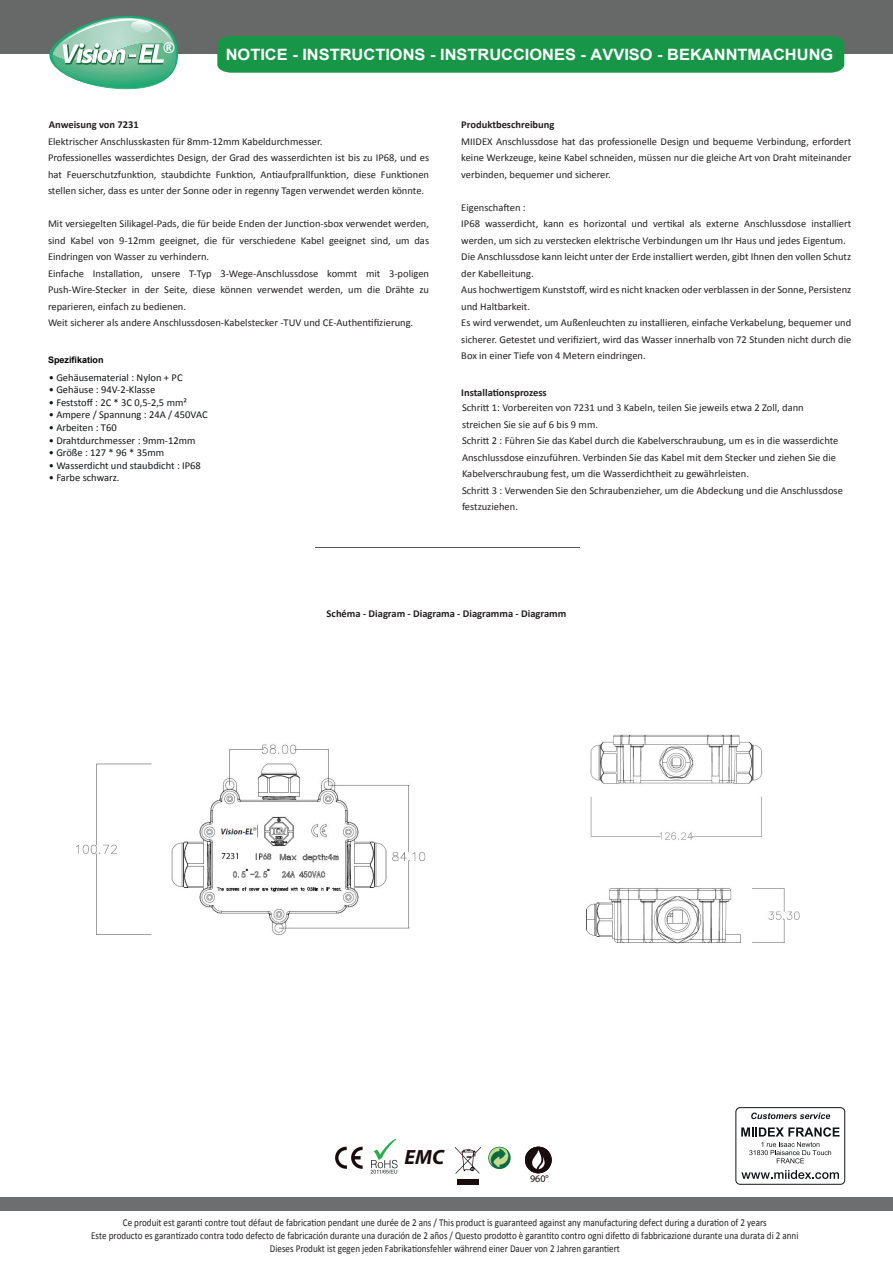
<style>
.page{position:relative;width:893px;height:1263px;background:#fff}
.page>*{position:absolute;margin:0;border:0;box-sizing:border-box;transform-origin:0 0}
.t1{font:italic 700 20.7px "Myriad Pro";color:#190c0d}
.t2{font:700 15.6px "Arial";color:#fff;scale:1.05 1}
.t3{font:900 14.85px "Arial";color:#fff}
.t4{font:10.5px/16.5px "Calibri";color:#231f20}
.t5{font:10.5px/12.6px "Calibri";color:#231f20;text-align:center;scale:.86 1}
.t6{font:10.5px "Calibri";color:#111416}
.t7{font:700 10.5px "Calibri";color:#231f20}
.t8{font:10.05px "Myriad Pro";color:#190c0d}
.t9{font:700 9px "Arial";color:#000001}
</style>
<div class="page">
<hr style="left:315px;top:547px;width:264px;height:1px;background:#57585a">
<img style="left:76px;top:744px;width:350px;height:191px">
<img style="left:590px;top:734px;width:172px;height:106px">
<img style="left:586px;top:888px;width:214px;height:56px">
<div style="left:0;top:0;width:893px;height:53px;background:#666968"></div>
<div style="left:217px;top:36px;width:627px;height:37px;background:#179647"></div>
<svg style="left:49px;top:15px;width:129px;height:75px"></svg>
<div style="left:0;top:1198px;width:893px;height:13px;background:#6d6e6f"></div>
<svg style="left:335px;top:1147px;width:28px;height:22px"></svg>
<svg style="left:488px;top:1147px;width:23px;height:22px"></svg>
<svg style="left:455px;top:1147px;width:26px;height:27px"></svg>
<div style="left:457px;top:1179px;width:22px;height:5px;background:#190c0d"></div>
<div style="left:525px;top:1147px;width:27px;height:26px;background:#190c0d;border-radius:50%"></div>
<svg style="left:532px;top:1150px;width:13px;height:19px"></svg>
<svg style="left:371px;top:1139px;width:27px;height:34px"></svg>
<svg style="left:741px;top:1170px;width:98px;height:9px"></svg>
<svg style="left:751px;top:1112px;width:79px;height:7px"></svg>
<svg style="left:741px;top:1127px;width:99px;height:36px"></svg>
<div style="left:736px;top:1107px;width:109px;height:77px;border:1px solid #111416;border-radius:4px"></div>
<h3 class="t3" style="left:163px;top:37px;width:13px">®</h3>
<h2 class="t2" style="left:226px;top:44px;width:580px">NOTICE - INSTRUCTIONS - INSTRUCCIONES - AVVISO - BEKANNTMACHUNG</h2>
<p class="t7" style="left:49px;top:118px;width:92px">Anweisung von 7231</p>
<p class="t7" style="left:461px;top:118px;width:95px">Produktbeschreibung</p>
<p class="t4" style="left:48px;top:133px;width:383px">Elektrischer Anschlusskasten für 8mm-12mm Kabeldurchmesser.<br>Professionelles wasserdichtes Design, der Grad des wasserdichten ist bis zu IP68, und es hat Feuerschutzfunktion, staubdichte Funktion, Antiaufprallfunktion, diese Funktionen stellen sicher, dass es unter der Sonne oder in regenny Tagen verwendet werden könnte.</p>
<p class="t4" style="left:48px;top:216px;width:383px">Mit versiegelten Silikagel-Pads, die für beide Enden der Junction-sbox verwendet werden, sind Kabel von 9-12mm geeignet, die für verschiedene Kabel geeignet sind, um das Eindringen von Wasser zu verhindern.<br>Einfache Installation, unsere T-Typ 3-Wege-Anschlussdose kommt mit 3-poligen Push-Wire-Stecker in der Seite, diese können verwendet werden, um die Drähte zu reparieren, einfach zu bedienen.<br>Weit sicherer als andere Anschlussdosen-Kabelstecker -TUV und CE-Authentifizierung.</p>
<p class="t9" style="left:48px;top:354px;width:57px">Spezifikation</p>
<p class="t6" style="left:49px;top:370px;width:135px">• Gehäusematerial : Nylon + PC</p>
<p class="t6" style="left:49px;top:383px;width:108px">• Gehäuse : 94V-2-Klasse</p>
<p class="t6" style="left:49px;top:396px;width:140px">• Feststoff : 2C * 3C 0,5-2,5 mm²</p>
<p class="t6" style="left:49px;top:408px;width:160px">• Ampere / Spannung : 24A / 450VAC</p>
<p class="t6" style="left:49px;top:421px;width:69px">• Arbeiten : T60</p>
<p class="t6" style="left:49px;top:433px;width:148px">• Drahtdurchmesser : 9mm-12mm</p>
<p class="t6" style="left:49px;top:446px;width:117px">• Größe : 127 * 96 * 35mm</p>
<p class="t6" style="left:49px;top:459px;width:154px">• Wasserdicht und staubdicht : IP68</p>
<p class="t6" style="left:49px;top:471px;width:72px">• Farbe schwarz.</p>
<p class="t4" style="left:461px;top:133px;width:392px;text-align:justify">MIIDEX Anschlussdose hat das professionelle Design und bequeme Verbindung, erfordert keine Werkzeuge, keine Kabel schneiden, müssen nur die gleiche Art von Draht miteinander verbinden, bequemer und sicherer.</p>
<p class="t4" style="left:461px;top:199px;width:391px">Eigenschaften :<br>IP68 wasserdicht, kann es horizontal und vertikal als externe Anschlussdose installiert werden, um sich zu verstecken elektrische Verbindungen um Ihr Haus und jedes Eigentum.<br>Die Anschlussdose kann leicht unter der Erde installiert werden, gibt Ihnen den vollen Schutz der Kabelleitung.<br>Aus hochwertigem Kunststoff, wird es nicht knacken oder verblassen in der Sonne, Persistenz und Haltbarkeit.<br>Es wird verwendet, um Außenleuchten zu installieren, einfache Verkabelung, bequemer und sicherer. Getestet und verifiziert, wird das Wasser innerhalb von 72 Stunden nicht durch die Box in einer Tiefe von 4 Metern eindringen.</p>
<p class="t7" style="left:461px;top:386px;width:87px">Installationsprozess</p>
<p class="t4" style="left:462px;top:400px;width:382px">Schritt 1: Vorbereiten von 7231 und 3 Kabeln, teilen Sie jeweils etwa 2 Zoll, dann streichen Sie sie auf 6 bis 9 mm.<br>Schritt 2 : Führen Sie das Kabel durch die Kabelverschraubung, um es in die wasserdichte Anschlussdose einzuführen. Verbinden Sie das Kabel mit dem Stecker und ziehen Sie die Kabelverschraubung fest, um die Wasserdichtheit zu gewährleisten.<br>Schritt 3 : Verwenden Sie den Schraubenzieher, um die Abdeckung und die Anschlussdose festzuziehen.</p>
<p class="t7" style="left:327px;top:606px;width:241px">Schéma - Diagram - Diagrama - Diagramma - Diagramm</p>
<h1 class="t1" style="left:405px;top:1143px;width:41px">EMC</h1>
<p class="t8" style="left:530px;top:1172px;width:20px">960°</p>
<p class="t5" style="left:91px;top:1217px;width:824px">Ce produit est garanti contre tout défaut de fabrication pendant une durée de 2 ans / This product is guaranteed against any manufacturing defect during a duration of 2 years<br>Este producto es garantizado contra todo defecto de fabricación durante una duración de 2 años / Questo prodotto è garantito contro ogni difetto di fabbricazione durante una durata di 2 anni<br>Dieses Produkt ist gegen jeden Fabrikationsfehler während einer Dauer von 2 Jahren garantiert</p>
</div>
